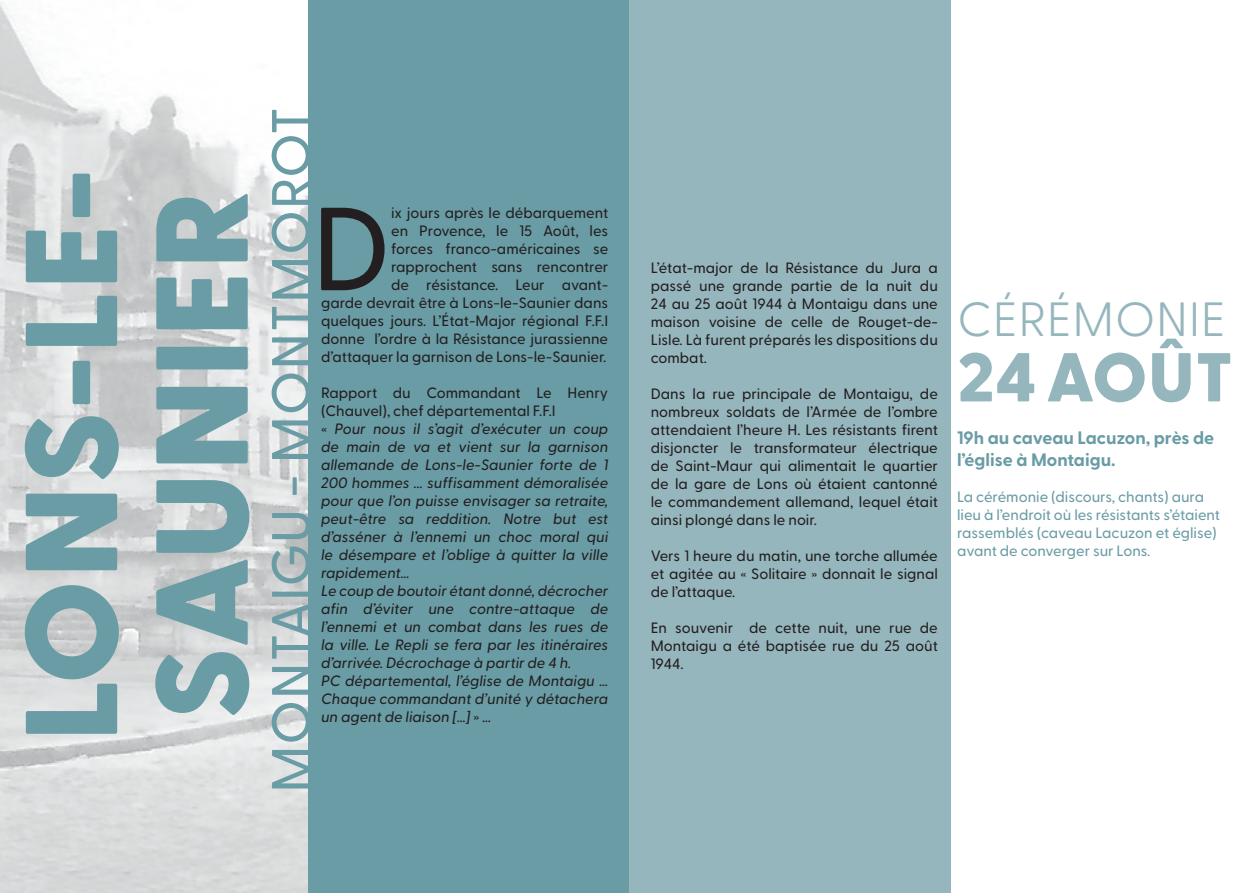
<style>
.page{position:relative;width:1259px;height:893px;background:#fff}
.page>*{position:absolute;margin:0;border:0;box-sizing:border-box;transform-origin:0 0}
.t1{font:800 130.5px/130.5px "Greycliff CF";letter-spacing:.01em;color:#6a9ca5}
.t2{font:500 117.9px "Greycliff CF";color:#231f20}
.t3{font:800 69px "Greycliff CF";letter-spacing:.005em;color:#96b6bd}
.t4{font:500 54px "Greycliff CF";letter-spacing:.01em;color:#6a9ca5}
.t5{font:300 48px "Greycliff CF";letter-spacing:.01em;color:#96b6bd}
.t6{font:700 18px/21.6px "Greycliff CF";color:#6a9ca5}
.t7{font:500 15px/18px "Greycliff CF";color:#231f20;text-align:justify}
.t8{font:italic 500 15px/18px "Greycliff CF";color:#231f20}
.t9{font:500 15px/18px "Greycliff CF";color:#6a9ca5}
.s1{font-style:normal}
</style>
<div class="page">
<img style="left:0;top:2px;width:308px;height:891px">
<div style="left:308px;top:0;width:321px;height:893px;background:#6a9ca5"></div>
<div style="left:629px;top:0;width:321px;height:893px;background:#96b6bd"></div>
<h1 class="t1" style="left:1px;top:742px;width:576px;rotate:-90deg">LONS-LE-<br>SAUNIER</h1>
<h3 class="t4" style="left:250px;top:793px;width:688px;rotate:-90deg">MONTAIGU - MONTMOROT</h3>
<p class="t7" style="left:321px;top:203px;width:289px;text-align:right">ix jours après le débarquement<br>en Provence, le 15 Août, les<br>forces franco-américaines se rapprochent sans rencontrer<br>de résistance. Leur avant-<br>garde devrait être à Lons-le-Saunier dans quelques jours. L’État-Major régional F.F.I donne l’ordre à la Résistance jurassienne d’attaquer la garnison de Lons-le-Saunier.</p>
<p class="t8" style="left:321px;top:383px;width:289px"><span class="s1">Rapport du Commandant Le Henry (Chauvel), chef départemental F.F.I<br>«</span> Pour nous il s’agit d’exécuter un coup de main de va et vient sur la garnison allemande de Lons-le-Saunier forte de 1<br>200 hommes ... suffisamment démoralisée pour que l’on puisse envisager sa retraite, peut-être sa reddition. Notre but est d’asséner à l’ennemi un choc moral qui le désempare et l’oblige à quitter la ville rapidement…<br>Le coup de boutoir étant donné, décrocher afin d’éviter une contre-attaque de l’ennemi et un combat dans les rues de la ville. Le Repli se fera par les itinéraires d’arrivée. Décrochage à partir de 4 h.<br>PC départemental, l’église de Montaigu … Chaque commandant d’unité y détachera un agent de liaison […] <span class="s1">» …</span></p>
<h2 class="t2" style="left:311px;top:160px;width:81px">D</h2>
<p class="t7" style="left:651px;top:258px;width:289px">L’état-major de la Résistance du Jura a passé une grande partie de la nuit du 24 au 25 août 1944 à Montaigu dans une maison voisine de celle de Rouget-de-Lisle. Là furent préparés les dispositions du combat.</p>
<p class="t7" style="left:651px;top:384px;width:289px">Dans la rue principale de Montaigu, de nombreux soldats de l’Armée de l’ombre attendaient l’heure H. Les résistants firent disjoncter le transformateur électrique de Saint-Maur qui alimentait le quartier de la gare de Lons où étaient cantonné le commandement allemand, lequel était ainsi plongé dans le noir.</p>
<p class="t7" style="left:651px;top:546px;width:289px">Vers 1 heure du matin, une torche allumée et agitée au « Solitaire » donnait le signal de l’attaque.</p>
<p class="t7" style="left:651px;top:618px;width:289px">En souvenir de cette nuit, une rue de Montaigu a été baptisée rue du 25 août 1944.</p>
<h3 class="t5" style="left:957px;top:284px;width:270px">CÉRÉMONIE</h3>
<h3 class="t3" style="left:957px;top:324px;width:278px">24 AOÛT</h3>
<p class="t6" style="left:957px;top:426px;width:259px">19h au caveau Lacuzon, près de l’église à Montaigu.</p>
<p class="t9" style="left:957px;top:487px;width:264px">La cérémonie (discours, chants) aura lieu à l’endroit où les résistants s’étaient rassemblés (caveau Lacuzon et église) avant de converger sur Lons.</p>
</div>
